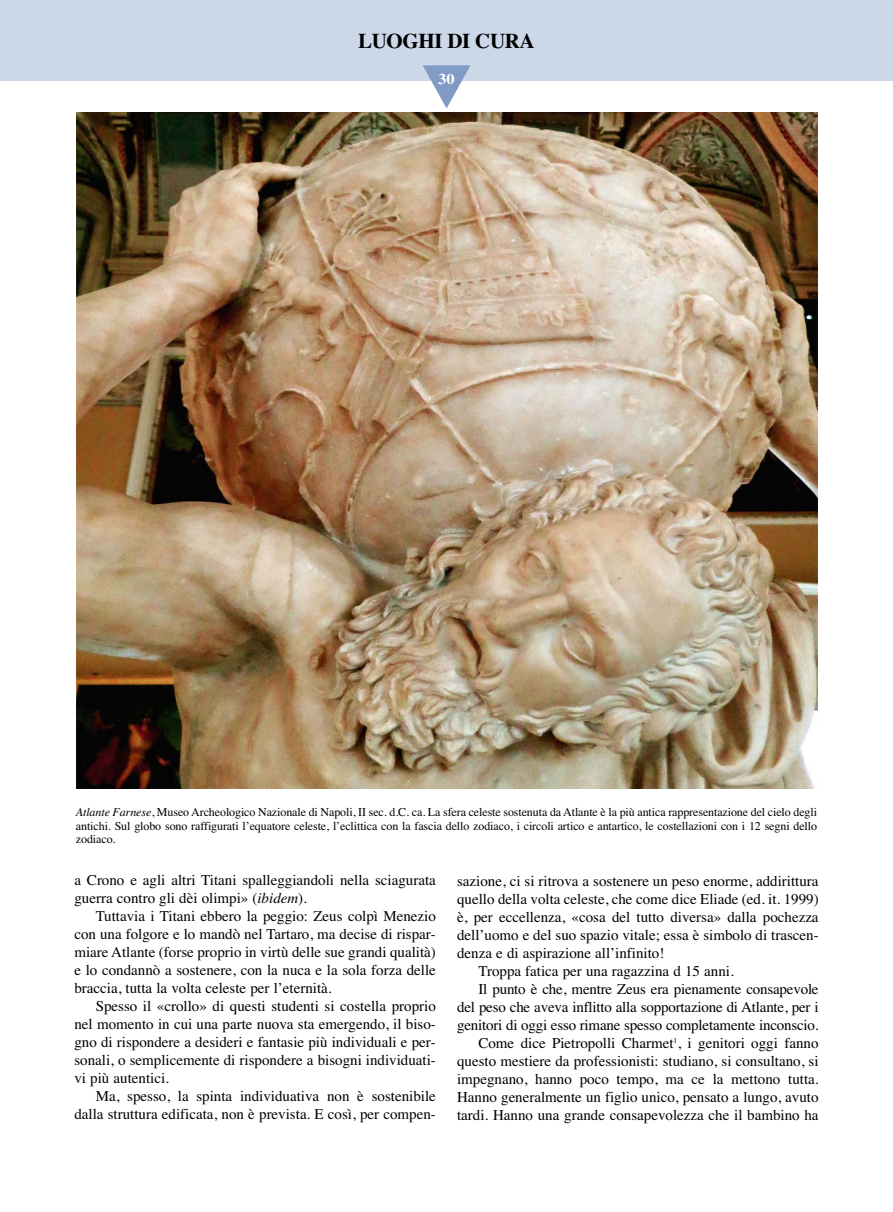
<style>
.page{position:relative;width:893px;height:1212px;background:#fff}
.page>*{position:absolute;margin:0;border:0;box-sizing:border-box;transform-origin:0 0}
.t1{font:700 21px "Times";letter-spacing:-.02em;color:#000}
.t2{font:15px/18px "Times";color:#000;text-align:justify}
.t3{font:700 15px "Times";color:#fff;scale:1.1 1}
.t4{font:12px/13.5px "Times";letter-spacing:-.005em;color:#000;text-align:justify}
.s1{font-style:italic}
</style>
<div class="page">
<div style="left:0;top:0;width:893px;height:81px;background:#ccd7e8"></div>
<svg style="left:423px;top:65px;width:47px;height:43px"></svg>
<img style="left:76px;top:113px;width:742px;height:676px">
<h1 class="t1" style="left:358px;top:34px;width:178px">LUOGHI DI CURA</h1>
<p class="t3" style="left:438px;top:74px;width:16px">30</p>
<p class="t4" style="left:76px;top:806px;width:743px"><span class="s1">Atlante Farnese</span>, Museo Archeologico Nazionale di Napoli, II sec. d.C. ca. La sfera celeste sostenuta da Atlante è la più antica rappresentazione del cielo degli antichi. Sul globo sono raffigurati l’equatore celeste, l’eclittica con la fascia dello zodiaco, i circoli artico e antartico, le costellazioni con i 12 segni dello zodiaco.</p>
<p class="t2" style="left:74px;top:872px;width:363px">a Crono e agli altri Titani spalleggiandoli nella sciagurata guerra contro gli dèi olimpi» (<span class="s1">ibidem</span>).</p>
<p class="t2" style="left:74px;top:908px;width:363px;text-indent:21px">Tuttavia i Titani ebbero la peggio: Zeus colpì Menezio con una folgore e lo mandò nel Tartaro, ma decise di rispar&shy;miare Atlante (forse proprio in virtù delle sue grandi qualità) e lo condannò a sostenere, con la nuca e la sola forza delle braccia, tutta la volta celeste per l’eternità.</p>
<p class="t2" style="left:74px;top:998px;width:363px;text-indent:21px">Spesso il «crollo» di questi studenti si costella proprio nel momento in cui una parte nuova sta emergendo, il biso&shy;gno di rispondere a desideri e fantasie più individuali e per&shy;sonali, o semplicemente di rispondere a bisogni individuati&shy;vi più autentici.</p>
<p class="t2" style="left:74px;top:1088px;width:363px;text-align:right">Ma, spesso, la spinta individuativa non è sostenibile dalla struttura edificata, non è prevista. E così, per compen-</p>
<p class="t2" style="left:457px;top:874px;width:363px">sazione, ci si ritrova a sostenere un peso enorme, addirittura</p>
<p class="t2" style="left:457px;top:892px;width:363px">quello della volta celeste, che come dice Eliade (ed. it. 1999)</p>
<p class="t2" style="left:457px;top:910px;width:363px">è, per eccellenza, «cosa del tutto diversa» dalla pochezza</p>
<p class="t2" style="left:457px;top:928px;width:363px">dell’uomo e del suo spazio vitale; essa è simbolo di trascen-</p>
<p class="t2" style="left:457px;top:946px;width:209px">denza e di aspirazione all’infinito!</p>
<p class="t2" style="left:478px;top:964px;width:257px">Troppa fatica per una ragazzina d 15 anni.</p>
<p class="t2" style="left:478px;top:982px;width:342px">Il punto è che, mentre Zeus era pienamente consapevole</p>
<p class="t2" style="left:457px;top:1000px;width:363px">del peso che aveva inflitto alla sopportazione di Atlante, per i</p>
<p class="t2" style="left:457px;top:1018px;width:363px">genitori di oggi esso rimane spesso completamente inconscio.</p>
<p class="t2" style="left:478px;top:1036px;width:342px">Come dice Pietropolli Charmet<sup>1</sup>, i genitori oggi fanno</p>
<p class="t2" style="left:457px;top:1054px;width:363px">questo mestiere da professionisti: studiano, si consultano, si</p>
<p class="t2" style="left:457px;top:1072px;width:363px">impegnano, hanno poco tempo, ma ce la mettono tutta.</p>
<p class="t2" style="left:457px;top:1090px;width:363px">Hanno generalmente un figlio unico, pensato a lungo, avuto</p>
<p class="t2" style="left:457px;top:1108px;width:363px">tardi. Hanno una grande consapevolezza che il bambino ha</p>
</div>
